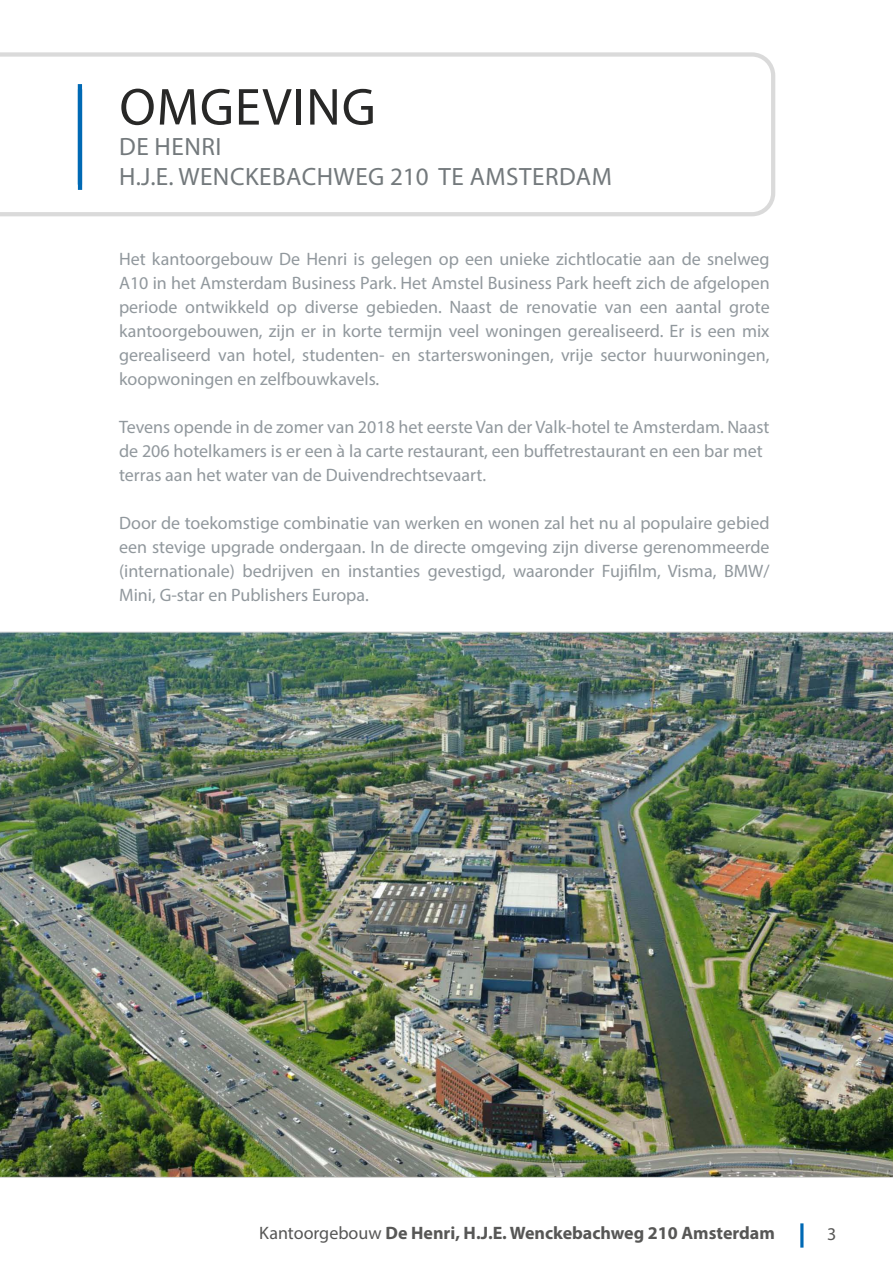
<style>
.page{position:relative;width:893px;height:1263px;background:#fff}
.page>*{position:absolute;margin:0;border:0;box-sizing:border-box;transform-origin:0 0}
.t1{font:52.5px "Myriad Pro";letter-spacing:.02em;color:#282827}
.t2{font:25.05px/30.2px "Myriad Pro";letter-spacing:.02em;color:#73797c}
.t3{font:18px/24px "Myriad Pro";color:#91989d;text-align:justify}
.t4{font:700 18px "Myriad Pro";color:#575756}
.t5{font:18px "Myriad Pro";color:#575756}
.s1{font-weight:400}
</style>
<div class="page">
<hr style="left:800px;top:1223px;width:3px;height:24px;background:#0069b4">
<svg style="left:0;top:52px;width:775px;height:164px"></svg>
<svg style="left:78px;top:84px;width:4px;height:5px"></svg>
<hr style="left:78px;top:89px;width:4px;height:101px;background:#0069b4">
<img style="left:0;top:631px;width:893px;height:547px">
<h1 class="t1" style="left:119px;top:75px;width:258px">OMGEVING</h1>
<h2 class="t2" style="left:119px;top:131px;width:494px">DE HENRI<br>H.J.E. WENCKEBACHWEG 210 TE AMSTERDAM</h2>
<p class="t3" style="left:119px;top:247px;width:652px">Het kantoorgebouw De Henri is gelegen op een unieke zichtlocatie aan de snelweg A10 in het Amsterdam Business Park. Het Amstel Business Park heeft zich de afgelopen periode ontwikkeld op diverse gebieden. Naast de renovatie van een aantal grote kantoorgebouwen, zijn er in korte termijn veel woningen gerealiseerd. Er is een mix gerealiseerd van hotel, studenten- en starterswoningen, vrije sector huurwoningen, koopwoningen en zelfbouwkavels.</p>
<p class="t3" style="left:119px;top:415px;width:652px;text-align:left">Tevens opende in de zomer van 2018 het eerste Van der Valk-hotel te Amsterdam. Naast de 206 hotelkamers is er een à la carte restaurant, een buffetrestaurant en een bar met terras aan het water van de Duivendrechtsevaart.</p>
<p class="t3" style="left:119px;top:511px;width:652px">Door de toekomstige combinatie van werken en wonen zal het nu al populaire gebied een stevige upgrade ondergaan. In de directe omgeving zijn diverse gerenommeerde (internationale) bedrijven en instanties gevestigd, waaronder Fujifilm, Visma, BMW/ Mini, G-star en Publishers Europa.</p>
<p class="t4" style="left:259px;top:1221px;width:517px"><span class="s1">Kantoorgebouw</span> De Henri, H.J.E. Wenckebachweg 210 Amsterdam</p>
<p class="t5" style="left:827px;top:1222px;width:11px">3</p>
</div>
